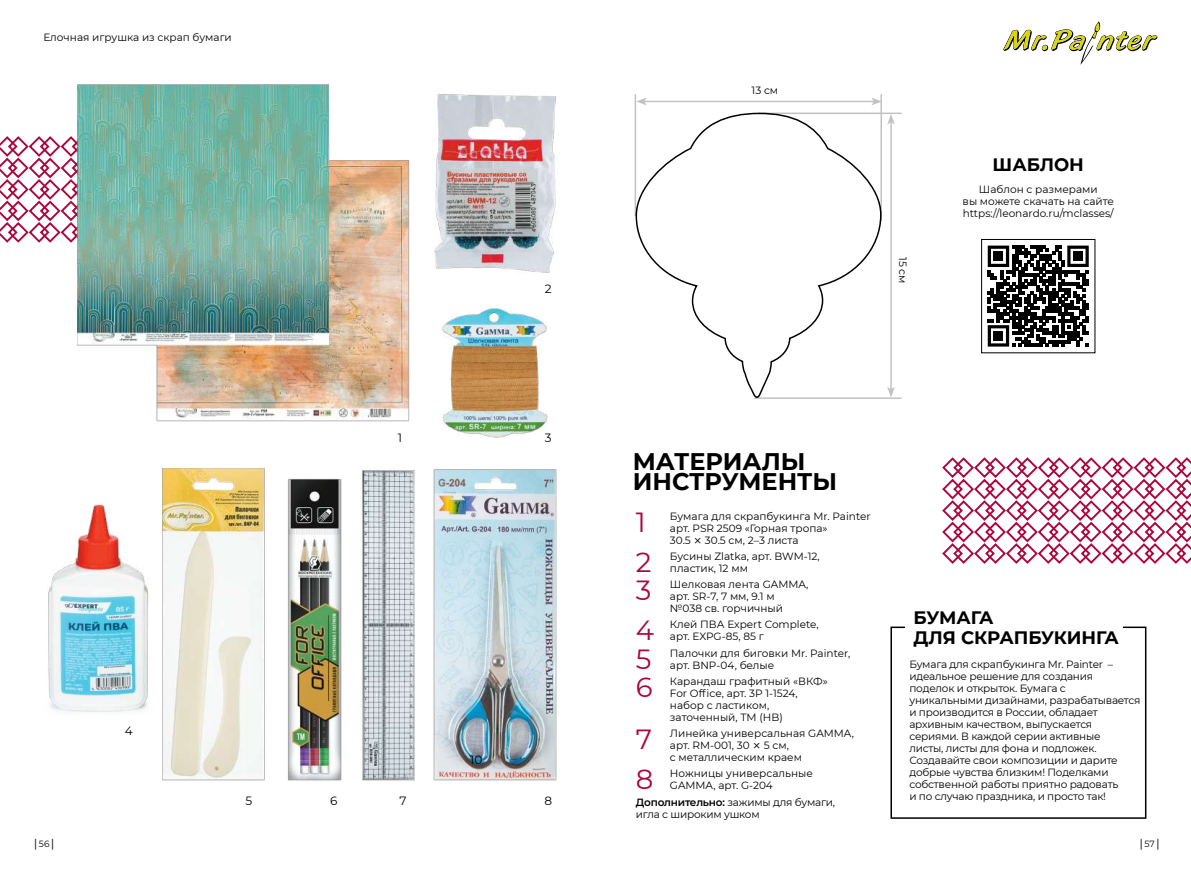
<style>
.page{position:relative;width:1191px;height:872px;background:#fff}
.page>*{position:absolute;margin:0;border:0;box-sizing:border-box;transform-origin:0 0}
.t1{font:27.6px "Montserrat";color:#ac063d}
.t2{font:700 24px/20.4px "Montserrat";color:#000}
.t3{font:700 18px/20.5px "Montserrat";color:#000}
.t4{font:12px "Montserrat";color:#000}
.t5{font:10.5px/12px "Montserrat";color:#000}
.t6{font:10.5px/12px "Montserrat";letter-spacing:-.02em;color:#000}
.t7{font:9px "Verdana";color:#000}
.s1{font-family:"Verdana"}
.s2{font-weight:600}
.s3{font-family:"Montserrat"}
</style>
<div class="page">
<svg style="left:0;top:137px;width:6px;height:105px"></svg>
<img style="left:6px;top:84px;width:551px;height:697px">
<svg style="left:1003px;top:21px;width:154px;height:44px"></svg>
<svg style="left:942px;top:457px;width:249px;height:107px"></svg>
<svg style="left:987px;top:245px;width:101px;height:101px"></svg>
<div style="left:993px;top:252px;width:10px;height:9px;background:#000"></div>
<div style="left:1073px;top:252px;width:9px;height:9px;background:#000"></div>
<div style="left:993px;top:331px;width:10px;height:9px;background:#000"></div>
<div style="left:981px;top:239px;width:114px;height:114px;border:1px solid #000"></div>
<div style="left:890px;top:626px;width:256px;height:193px;border:2px solid #000"></div>
<div style="left:905px;top:606px;width:217px;height:43px;background:#fff"></div>
<hr style="left:644px;top:101px;width:229px;height:1px;background:#c2c2c3">
<svg style="left:636px;top:98px;width:10px;height:7px"></svg>
<svg style="left:871px;top:98px;width:9px;height:7px"></svg>
<hr style="left:890px;top:122px;width:1px;height:267px;background:#c2c2c3">
<svg style="left:887px;top:387px;width:8px;height:10px"></svg>
<svg style="left:887px;top:114px;width:8px;height:11px"></svg>
<hr style="left:880px;top:94px;width:2px;height:127px;background:#c2c2c3">
<hr style="left:634px;top:94px;width:2px;height:122px;background:#c2c2c3">
<hr style="left:758px;top:113px;width:143px;height:1px;background:#c2c2c3">
<hr style="left:754px;top:397px;width:147px;height:2px;background:#c2c2c3">
<svg style="left:635px;top:112px;width:247px;height:287px"></svg>
<p class="t5" style="left:43px;top:30px;width:190px">Елочная игрушка из скрап бумаги</p>
<p class="t4" style="left:398px;top:429px;width:6px">1</p>
<p class="t4" style="left:545px;top:280px;width:8px">2</p>
<p class="t4" style="left:545px;top:429px;width:8px">3</p>
<p class="t4" style="left:125px;top:722px;width:9px">4</p>
<p class="t4" style="left:245px;top:793px;width:8px">5</p>
<p class="t4" style="left:330px;top:793px;width:9px">6</p>
<p class="t4" style="left:399px;top:793px;width:9px">7</p>
<p class="t4" style="left:470px;top:751px;width:14px">10</p>
<p class="t4" style="left:544px;top:793px;width:9px">8</p>
<p class="t6" style="left:751px;top:84px;width:28px">13 см</p>
<p class="t6" style="left:909px;top:257px;width:28px;rotate:90deg">15 см</p>
<h3 class="t3" style="left:992px;top:153px;width:93px">ШАБЛОН</h3>
<p class="t5" style="left:962px;top:183px;width:153px;text-align:center">Шаблон с размерами<br>вы можете скачать на сайте https://leonardo.ru/mclasses/</p>
<h2 class="t2" style="left:632px;top:450px;width:206px">МАТЕРИАЛЫ<br>ИНСТРУМЕНТЫ</h2>
<h1 class="t1" style="left:636px;top:503px;width:11px">1</h1>
<p class="t5" style="left:670px;top:509px;width:202px">Бумага для скрапбукинга Mr. Painter арт. PSR 2509 «Горная тропа»<br>30.5 <span class="s1">×</span> 30.5 см, 2–3 листа</p>
<h1 class="t1" style="left:636px;top:543px;width:17px">2</h1>
<p class="t5" style="left:670px;top:549px;width:151px">Бусины Zlatka, арт. BWM-12, пластик, 12 мм</p>
<h1 class="t1" style="left:636px;top:571px;width:17px">3</h1>
<p class="t5" style="left:670px;top:578px;width:140px">Шелковая лента GAMMA, арт. SR-7, 7 мм, 9.1 м №038 св. горчичный</p>
<h1 class="t1" style="left:636px;top:611px;width:20px">4</h1>
<p class="t5" style="left:670px;top:618px;width:150px">Клей ПВА Expert Complete, арт. EXPG-85, 85 г</p>
<h1 class="t1" style="left:636px;top:640px;width:17px">5</h1>
<p class="t5" style="left:670px;top:646px;width:182px">Палочки для биговки Mr. Painter, арт. BNP-04, белые</p>
<h1 class="t1" style="left:636px;top:668px;width:18px">6</h1>
<p class="t5" style="left:670px;top:674px;width:159px">Карандаш графитный «ВКФ»<br>For Office, арт. 3Р 1-1524, набор с ластиком, заточенный, ТМ (HB)</p>
<h1 class="t1" style="left:636px;top:720px;width:18px">7</h1>
<p class="t5" style="left:670px;top:727px;width:186px">Линейка универсальная GAMMA, арт. RM-001, 30 <span class="s1">×</span> 5 см,<br>с металлическим краем</p>
<h1 class="t1" style="left:636px;top:760px;width:19px">8</h1>
<p class="t5" style="left:670px;top:767px;width:144px">Ножницы универсальные<br>GAMMA, арт. G-204</p>
<p class="t6" style="left:636px;top:795px;width:201px"><span class="s2">Дополнительно:</span> зажимы для бумаги, игла с широким ушком</p>
<h3 class="t3" style="left:913px;top:606px;width:207px">БУМАГА<br>ДЛЯ СКРАПБУКИНГА</h3>
<p class="t6" style="left:909px;top:658px;width:232px">Бумага для скрапбукинга Mr. Painter – идеальное решение для создания поделок и открыток. Бумага с уникальными дизайнами, разрабатывается и производится в России, обладает архивным качеством, выпускается сериями. В каждой серии активные<br>листы, листы для фона и подложек.<br>Создавайте свои композиции и дарите добрые чувства близким! Поделками собственной работы приятно радовать<br>и по случаю праздника, и просто так!</p>
<p class="t7" style="left:33px;top:837px;width:25px">│<span class="s3">56</span>│</p>
<p class="t7" style="left:1138px;top:837px;width:25px">│<span class="s3">57</span>│</p>
</div>
